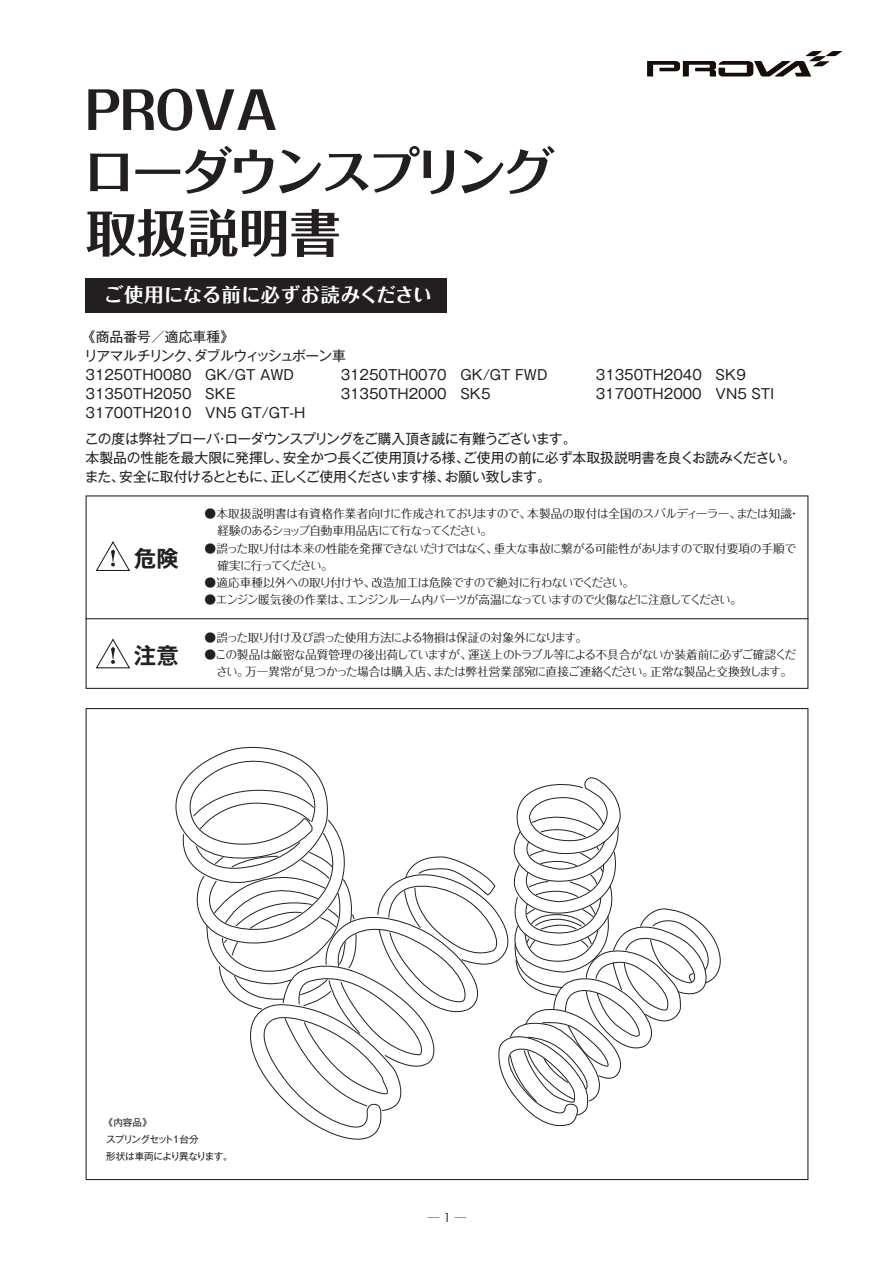
<style>
.page{position:relative;width:893px;height:1263px;background:#fff}
.page>*{position:absolute;margin:0;border:0;box-sizing:border-box;transform-origin:0 0}
.t1{font:700 51px/61.2px "Folk Pro";letter-spacing:-.05em;color:#231f20}
.t2{font:700 22.35px "Gothic MB101 Pr 5 De";color:#231f20}
.t3{font:700 19.2px "Folk Pro";letter-spacing:.025em;color:#fff}
.t4{font:13.8px/19.2px "Gothic MB101 Pr 5";color:#231f20}
.t5{font:13.8px/19.2px "Gothic MB101 Pr 5";letter-spacing:-.03em;color:#231f20}
.t6{font:11.7px/17px "Folk Pro";letter-spacing:-.05em;color:#231f20}
.t7{font:9.6px/17px "Gothic MB101 Pr 5";letter-spacing:-.07em;color:#231f20}
</style>
<div class="page">
<div style="left:86px;top:279px;width:361px;height:34px;background:#231f20"></div>
<svg style="left:86px;top:495px;width:722px;height:194px"></svg>
<svg style="left:86px;top:708px;width:722px;height:472px"></svg>
<svg style="left:95px;top:541px;width:36px;height:30px"></svg>
<svg style="left:95px;top:638px;width:36px;height:31px"></svg>
<hr style="left:86px;top:618px;width:722px;height:1px;background:#231f20">
<svg style="left:144px;top:741px;width:578px;height:400px"></svg>
<svg style="left:647px;top:51px;width:195px;height:26px"></svg>
<h1 class="t1" style="left:84px;top:73px;width:472px">PROVA<br>ローダウンスプリング取扱説明書</h1>
<h3 class="t3" style="left:104px;top:278px;width:329px">ご使用になる前に必ずお読みください</h3>
<p class="t4" style="left:82px;top:326px;width:266px">《商品番号／適応車種》<br>リアマルチリンク、ダブルウィッシュボーン車<br>31250TH0080　GK/GT AWD</p>
<p class="t4" style="left:341px;top:364px;width:208px">31250TH0070　GK/GT FWD</p>
<p class="t4" style="left:596px;top:364px;width:151px">31350TH2040　SK9</p>
<p class="t4" style="left:86px;top:383px;width:151px">31350TH2050　SKE</p>
<p class="t4" style="left:341px;top:383px;width:151px">31350TH2000　SK5</p>
<p class="t4" style="left:596px;top:383px;width:180px">31700TH2000　VN5 STI</p>
<p class="t4" style="left:86px;top:402px;width:221px">31700TH2010　VN5 GT/GT-H</p>
<p class="t5" style="left:85px;top:428px;width:713px">この度は弊社プローバ・ローダウンスプリングをご購入頂き誠に有難うございます。<br>本製品の性能を最大限に発揮し、安全かつ長くご使用頂ける様、ご使用の前に必ず本取扱説明書を良くお読みください。また、安全に取付けるとともに、正しくご使用くださいます様、お願い致します。</p>
<h2 class="t2" style="left:134px;top:540px;width:46px">危険</h2>
<h2 class="t2" style="left:134px;top:637px;width:46px">注意</h2>
<p class="t6" style="left:217px;top:504px;width:584px;text-indent:-13px">●本取扱説明書は有資格作業者向けに作成されておりますので、本製品の取付は全国のスバルディーラー、または知識・経験のあるショップ自動車用品店にて行なってください。</p>
<p class="t6" style="left:217px;top:538px;width:580px;text-indent:-13px">●誤った取り付は本来の性能を発揮できないだけではなく、重大な事故に繋がる可能性がありますので取付要項の手順で確実に行ってください。</p>
<p class="t6" style="left:205px;top:572px;width:431px">●適応車種以外への取り付けや、改造加工は危険ですので絶対に行わないでください。</p>
<p class="t6" style="left:205px;top:589px;width:539px">●エンジン暖気後の作業は、エンジンルーム内パーツが高温になっていますので火傷などに注意してください。</p>
<p class="t6" style="left:205px;top:627px;width:384px">●誤った取り付け及び誤った使用方法による物損は保証の対象外になります。</p>
<p class="t6" style="left:216px;top:644px;width:581px;text-indent:-12px">●この製品は厳密な品質管理の後出荷していますが、運送上のトラブル等による不具合がないか装着前に必ずご確認ください。万一異常が見つかった場合は購入店、または弊社営業部宛に直接ご連絡ください。正常な製品と交換致します。</p>
<p class="t7" style="left:104px;top:1113px;width:131px">《内容品》<br>スプリングセット1台分<br>形状は車両により異なります。</p>
<p class="t6" style="left:428px;top:1207px;width:40px">─ 1 ─</p>
</div>
